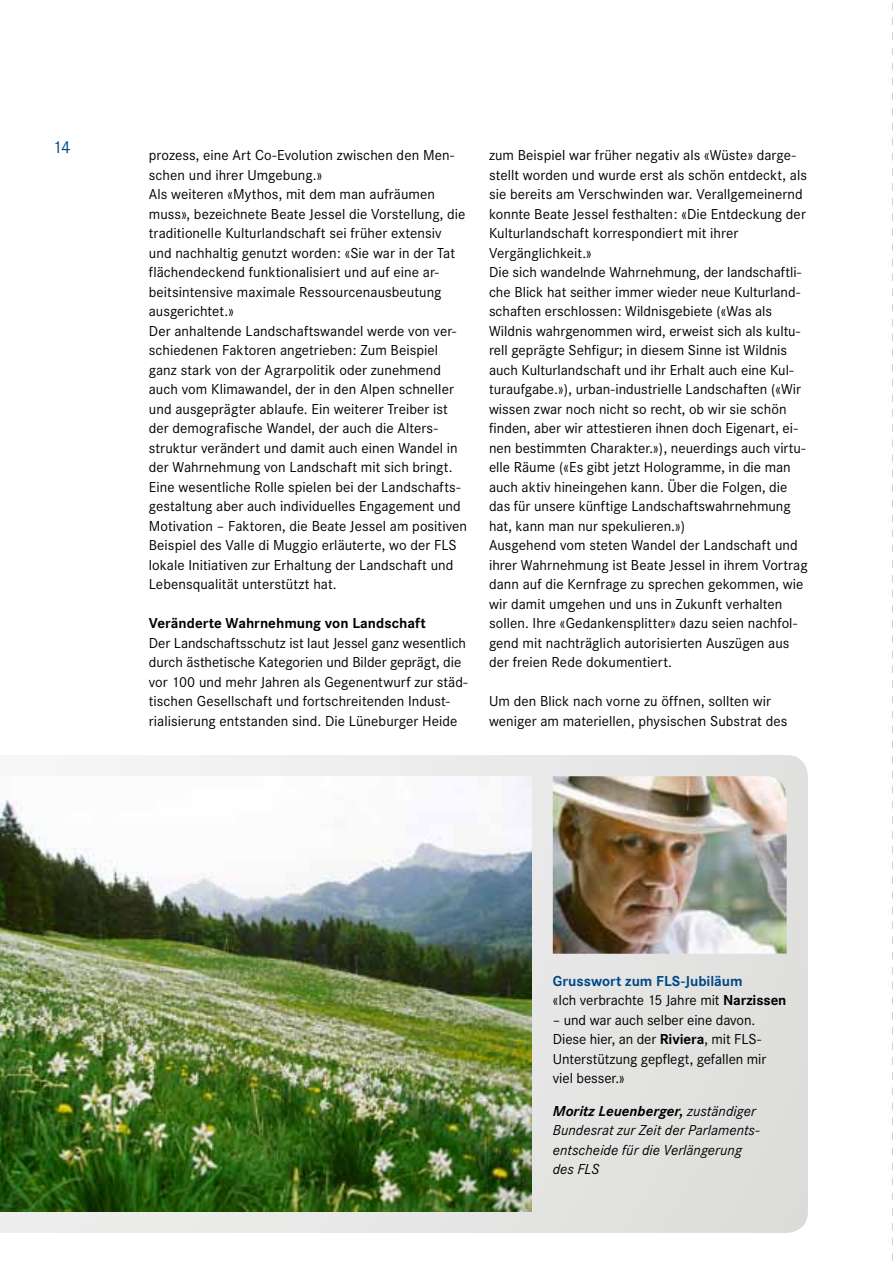
<style>
.page{position:relative;width:893px;height:1263px;background:#fff}
.page>*{position:absolute;margin:0;border:0;box-sizing:border-box;transform-origin:0 0}
.t1{font:18px "Corporate S";color:#004987}
.t2{font:15px/19.5px "Corporate S";color:#000}
.t3{font:italic 15px/19.5px "Corporate S";letter-spacing:.005em;color:#000}
.t4{font:700 15px/19.5px "Corporate S";color:#004987}
.t5{font:700 15px "Corporate S";color:#000}
.s1{font-weight:400;color:#000}
.s2{color:#000}
.s3{font-weight:700}
</style>
<div class="page">
<svg style="left:0;top:755px;width:808px;height:478px"></svg>
<img style="left:0;top:776px;width:531px;height:436px">
<img style="left:553px;top:776px;width:234px;height:178px">
<svg style="left:892px;top:2px;width:1px;height:1259px"></svg>
<p class="t1" style="left:53px;top:137px;width:20px">14</p>
<p class="t2" style="left:149px;top:146px;width:320px">prozess, eine Art Co-Evolution zwischen den Men&shy;schen und ihrer Umgebung.»<br>Als weiteren «Mythos, mit dem man aufräumen muss», bezeichnete Beate Jessel die Vorstellung, die traditionelle Kulturlandschaft sei früher extensiv und nachhaltig genutzt worden: «Sie war in der Tat flächendeckend funktionalisiert und auf eine ar&shy;beitsintensive maximale Ressourcenausbeutung ausgerichtet.»<br>Der anhaltende Landschaftswandel werde von ver&shy;schiedenen Faktoren angetrieben: Zum Beispiel ganz stark von der Agrarpolitik oder zunehmend auch vom Klimawandel, der in den Alpen schneller und ausgeprägter ablaufe. Ein weiterer Treiber ist der demografische Wandel, der auch die Alters&shy;struktur verändert und damit auch einen Wandel in der Wahrnehmung von Landschaft mit sich bringt.<br>Eine wesentliche Rolle spielen bei der Landschafts&shy;gestaltung aber auch individuelles Engagement und Motivation – Faktoren, die Beate Jessel am positiven Beispiel des Valle di Muggio erläuterte, wo der FLS lokale Initiativen zur Erhaltung der Landschaft und Lebensqualität unterstützt hat.</p>
<p class="t5" style="left:149px;top:615px;width:278px">Veränderte Wahrnehmung von Landschaft</p>
<p class="t2" style="left:149px;top:633px;width:320px">Der Landschaftsschutz ist laut Jessel ganz wesentlich durch ästhetische Kategorien und Bilder geprägt, die vor 100 und mehr Jahren als Gegenentwurf zur städ&shy;tischen Gesellschaft und fortschreitenden Indust&shy;rialisierung entstanden sind. Die Lüneburger Heide</p>
<p class="t2" style="left:489px;top:146px;width:320px">zum Beispiel war früher negativ als «Wüste» darge&shy;stellt worden und wurde erst als schön entdeckt, als sie bereits am Verschwinden war. Verallgemeinernd konnte Beate Jessel festhalten: «Die Entdeckung der Kulturlandschaft korrespondiert mit ihrer Vergänglichkeit.»<br>Die sich wandelnde Wahrnehmung, der landschaftli&shy;che Blick hat seither immer wieder neue Kulturland&shy;schaften erschlossen: Wildnisgebiete («Was als Wildnis wahrgenommen wird, erweist sich als kultu&shy;rell geprägte Sehfigur; in diesem Sinne ist Wildnis auch Kulturlandschaft und ihr Erhalt auch eine Kul&shy;turaufgabe.»), urban-industrielle Landschaften («Wir wissen zwar noch nicht so recht, ob wir sie schön finden, aber wir attestieren ihnen doch Eigenart, ei&shy;nen bestimmten Charakter.»), neuerdings auch virtu&shy;elle Räume («Es gibt jetzt Hologramme, in die man auch aktiv hineingehen kann. Über die Folgen, die das für unsere künftige Landschaftswahrnehmung hat, kann man nur spekulieren.»)<br>Ausgehend vom steten Wandel der Landschaft und ihrer Wahrnehmung ist Beate Jessel in ihrem Vortrag dann auf die Kernfrage zu sprechen gekommen, wie wir damit umgehen und uns in Zukunft verhalten sollen. Ihre «Gedankensplitter» dazu seien nachfol&shy;gend mit nachträglich autorisierten Auszügen aus der freien Rede dokumentiert.</p>
<p class="t2" style="left:489px;top:692px;width:300px">Um den Blick nach vorne zu öffnen, sollten wir weniger am materiellen, physischen Substrat des</p>
<p class="t4" style="left:553px;top:971px;width:235px">Grusswort zum FLS-Jubiläum<br><span class="s1">«Ich verbrachte 15 Jahre mit</span> <span class="s2">Narzissen</span></p>
<p class="t2" style="left:553px;top:1010px;width:215px">– und war auch selber eine davon.<br>Diese hier, an der <span class="s3">Riviera</span>, mit FLS-<br>Unterstützung gepflegt, gefallen mir viel besser.»</p>
<p class="t3" style="left:553px;top:1101px;width:208px"><span class="s3">Moritz Leuenberger,</span> zuständiger<br>Bundesrat zur Zeit der Parlaments&shy;entscheide für die Verlängerung des FLS</p>
</div>
